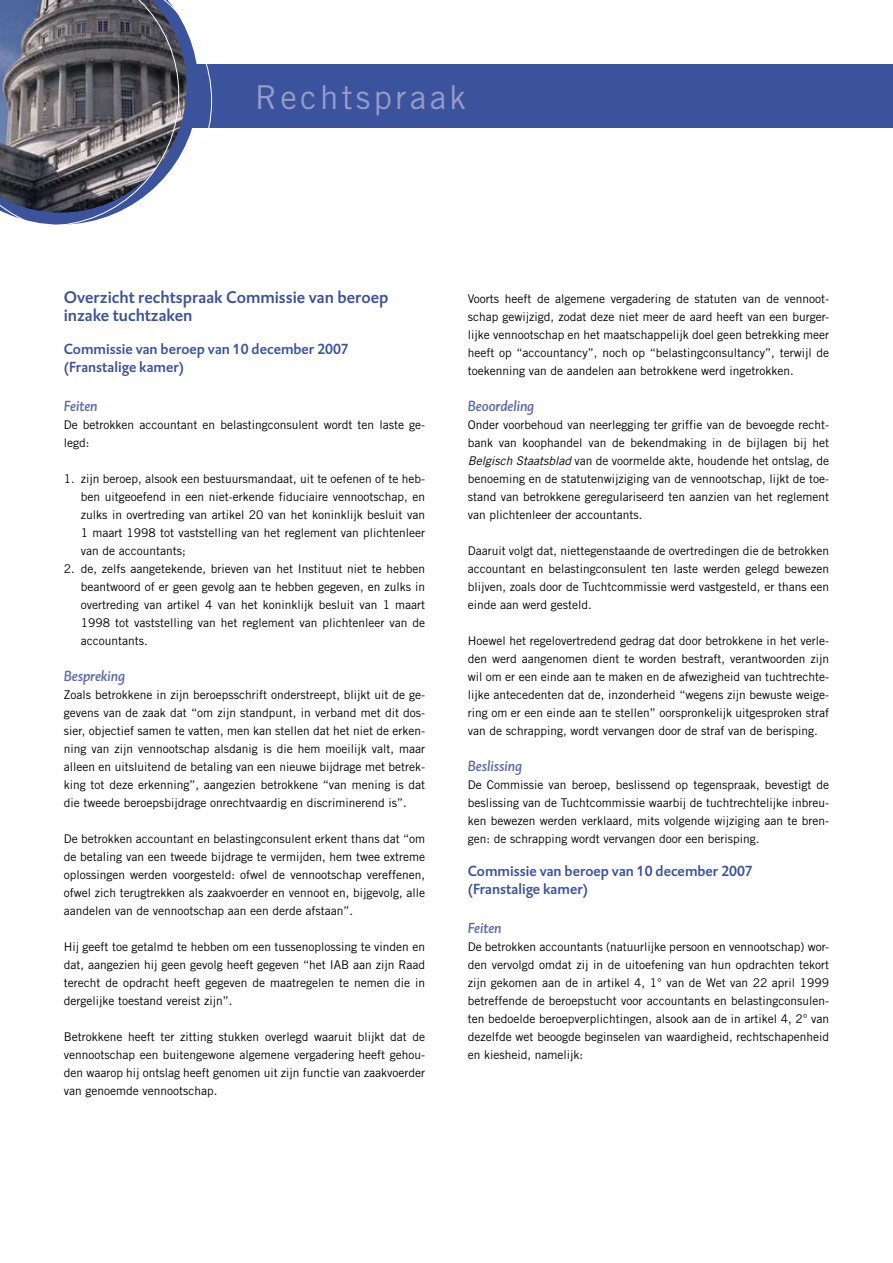
<style>
.page{position:relative;width:893px;height:1263px;background:#fff}
.page>*{position:absolute;margin:0;border:0;box-sizing:border-box;transform-origin:0 0}
.t1{font:33px "Trade Gothic";letter-spacing:.1em;color:#959cc9}
.t2{font:17.25px/18px "DTL Caspari T Medium";color:#3b529d}
.t3{font:15px/18px "DTL Caspari T Medium";color:#3b529d}
.t4{font:italic 15px "DTL Caspari ST Medium";letter-spacing:-.005em;color:#5c6cac}
.t5{font:12px/18px "Trade Gothic";color:#000;text-align:justify}
.s1{font-style:italic}
</style>
<div class="page">
<div style="left:153px;top:64px;width:740px;height:64px;background:#3b529d"></div>
<svg style="left:0;top:0;width:212px;height:225px"></svg>
<h1 class="t1" style="left:255px;top:77px;width:212px">Rechtspraak</h1>
<h2 class="t2" style="left:64px;top:288px;width:326px">Overzicht rechtspraak Commissie van beroep inzake tuchtzaken</h2>
<p class="t3" style="left:64px;top:339px;width:287px">Commissie van beroep van 10 december 2007 (Franstalige kamer)</p>
<p class="t4" style="left:64px;top:396px;width:35px">Feiten</p>
<p class="t5" style="left:64px;top:415px;width:363px">De betrokken accountant en belastingconsulent wordt ten laste ge&shy;legd:</p>
<p class="t5" style="left:81px;top:469px;width:346px;text-indent:-17px">1. zijn beroep, alsook een bestuursmandaat, uit te oefenen of te heb&shy;ben uitgeoefend in een niet-erkende fiduciaire vennootschap, en zulks in overtreding van artikel 20 van het koninklijk besluit van 1 maart 1998 tot vaststelling van het reglement van plichtenleer van de accountants;</p>
<p class="t5" style="left:81px;top:559px;width:346px;text-indent:-17px">2. de, zelfs aangetekende, brieven van het Instituut niet te hebben beantwoord of er geen gevolg aan te hebben gegeven, en zulks in overtreding van artikel 4 van het koninklijk besluit van 1 maart 1998 tot vaststelling van het reglement van plichtenleer van de accountants.</p>
<p class="t4" style="left:64px;top:666px;width:63px">Bespreking</p>
<p class="t5" style="left:64px;top:685px;width:363px">Zoals betrokkene in zijn beroepsschrift onderstreept, blijkt uit de ge&shy;gevens van de zaak dat “om zijn standpunt, in verband met dit dos&shy;sier, objectief samen te vatten, men kan stellen dat het niet de erken&shy;ning van zijn vennootschap alsdanig is die hem moeilijk valt, maar alleen en uitsluitend de betaling van een nieuwe bijdrage met betrek&shy;king tot deze erkenning”, aangezien betrokkene “van mening is dat die tweede beroepsbijdrage onrechtvaardig en discriminerend is”.</p>
<p class="t5" style="left:64px;top:829px;width:363px">De betrokken accountant en belastingconsulent erkent thans dat “om de betaling van een tweede bijdrage te vermijden, hem twee extreme oplossingen werden voorgesteld: ofwel de vennootschap vereffenen, ofwel zich terugtrekken als zaakvoerder en vennoot en, bijgevolg, alle aandelen van de vennootschap aan een derde afstaan”.</p>
<p class="t5" style="left:64px;top:937px;width:363px">Hij geeft toe getalmd te hebben om een tussenoplossing te vinden en dat, aangezien hij geen gevolg heeft gegeven “het IAB aan zijn Raad terecht de opdracht heeft gegeven de maatregelen te nemen die in dergelijke toestand vereist zijn”.</p>
<p class="t5" style="left:64px;top:1027px;width:363px">Betrokkene heeft ter zitting stukken overlegd waaruit blijkt dat de vennootschap een buitengewone algemene vergadering heeft gehou&shy;den waarop hij ontslag heeft genomen uit zijn functie van zaakvoerder van genoemde vennootschap.</p>
<p class="t5" style="left:468px;top:289px;width:363px">Voorts heeft de algemene vergadering de statuten van de vennoot&shy;schap gewijzigd, zodat deze niet meer de aard heeft van een burger&shy;lijke vennootschap en het maatschappelijk doel geen betrekking meer heeft op “accountancy”, noch op “belastingconsultancy”, terwijl de toekenning van de aandelen aan betrokkene werd ingetrokken.</p>
<p class="t4" style="left:468px;top:396px;width:68px">Beoordeling</p>
<p class="t5" style="left:468px;top:415px;width:363px">Onder voorbehoud van neerlegging ter griffie van de bevoegde recht&shy;bank van koophandel van de bekendmaking in de bijlagen bij het <span class="s1">Belgisch Staatsblad</span> van de voormelde akte, houdende het ontslag, de benoeming en de statutenwijziging van de vennootschap, lijkt de toe&shy;stand van betrokkene geregulariseerd ten aanzien van het reglement van plichtenleer der accountants.</p>
<p class="t5" style="left:468px;top:541px;width:363px">Daaruit volgt dat, niettegenstaande de overtredingen die de betrokken accountant en belastingconsulent ten laste werden gelegd bewezen blijven, zoals door de Tuchtcommissie werd vastgesteld, er thans een einde aan werd gesteld.</p>
<p class="t5" style="left:468px;top:631px;width:363px">Hoewel het regelovertredend gedrag dat door betrokkene in het verle&shy;den werd aangenomen dient te worden bestraft, verantwoorden zijn wil om er een einde aan te maken en de afwezigheid van tuchtrechte&shy;lijke antecedenten dat de, inzonderheid “wegens zijn bewuste weige&shy;ring om er een einde aan te stellen” oorspronkelijk uitgesproken straf van de schrapping, wordt vervangen door de straf van de berisping.</p>
<p class="t4" style="left:468px;top:756px;width:56px">Beslissing</p>
<p class="t5" style="left:468px;top:775px;width:363px">De Commissie van beroep, beslissend op tegenspraak, bevestigt de beslissing van de Tuchtcommissie waarbij de tuchtrechtelijke inbreu&shy;ken bewezen werden verklaard, mits volgende wijziging aan te bren&shy;gen: de schrapping wordt vervangen door een berisping.</p>
<p class="t3" style="left:468px;top:861px;width:287px">Commissie van beroep van 10 december 2007 (Franstalige kamer)</p>
<p class="t4" style="left:468px;top:918px;width:35px">Feiten</p>
<p class="t5" style="left:468px;top:937px;width:363px">De betrokken accountants (natuurlijke persoon en vennootschap) wor&shy;den vervolgd omdat zij in de uitoefening van hun opdrachten tekort zijn gekomen aan de in artikel 4, 1° van de Wet van 22 april 1999 betreffende de beroepstucht voor accountants en belastingconsulen&shy;ten bedoelde beroepverplichtingen, alsook aan de in artikel 4, 2° van dezelfde wet beoogde beginselen van waardigheid, rechtschapenheid en kiesheid, namelijk:</p>
</div>
